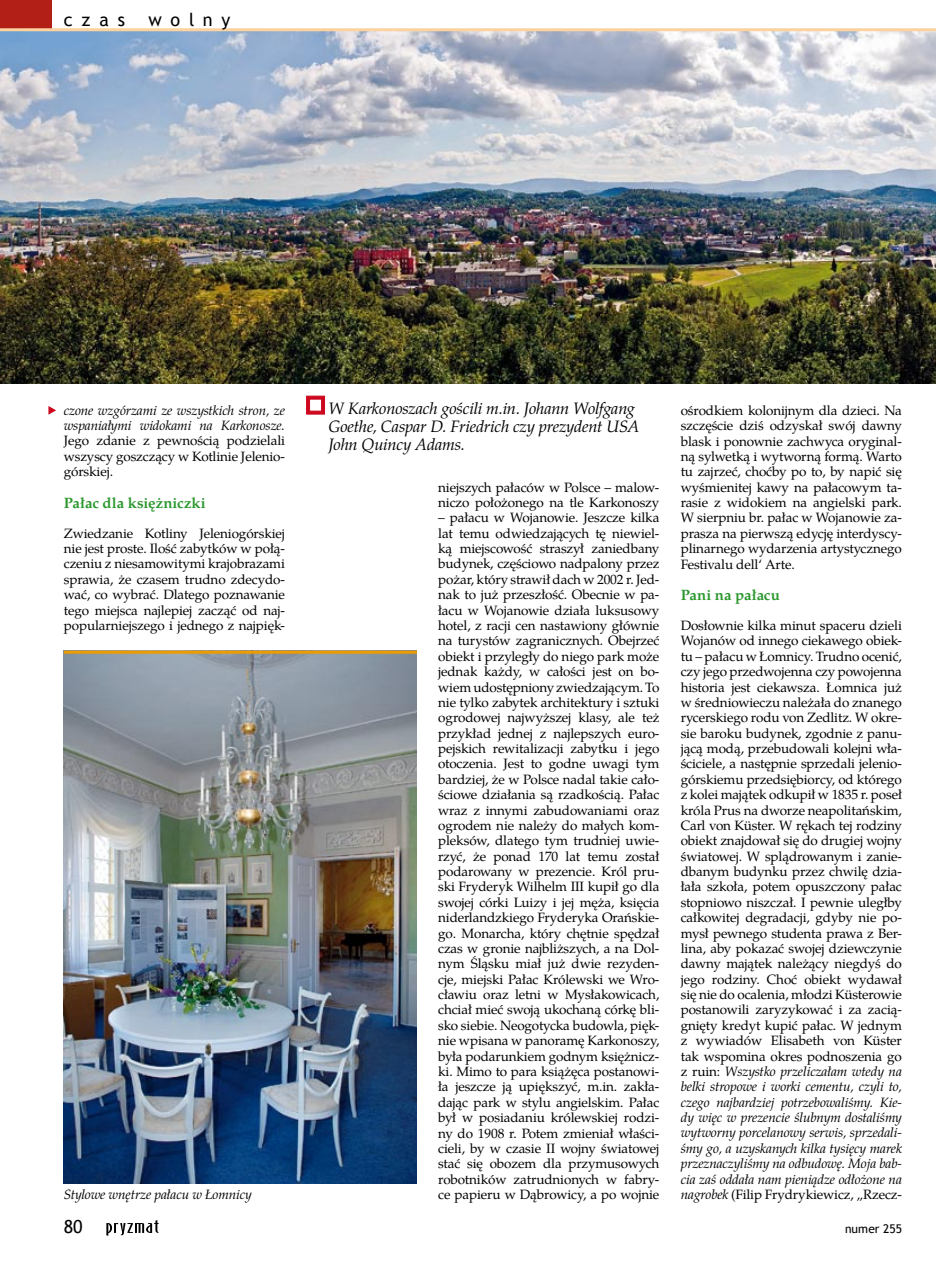
<style>
.page{position:relative;width:936px;height:1263px;background:#fff}
.page>*{position:absolute;margin:0;border:0;box-sizing:border-box;transform-origin:0 0}
.t1{font:18px "Trebuchet MS";letter-spacing:.485em;color:#000}
.t2{font:italic 16.5px/18px "Te X Gyre Pagella";letter-spacing:-.015em;color:#000}
.t3{font:700 15px "Te X Gyre Pagella";color:#2c982e}
.t4{font:13.5px/15.5px "Te X Gyre Pagella";letter-spacing:-.01em;color:#000;text-align:justify}
.t5{font:italic 13.5px/15.5px "Te X Gyre Pagella";letter-spacing:-.01em;color:#000}
.t6{font:12px "Trebuchet MS";letter-spacing:.005em;color:#000}
.s1{font-style:italic}
</style>
<div class="page">
<img style="left:0;top:31px;width:935px;height:353px">
<svg style="left:48px;top:406px;width:8px;height:9px"></svg>
<svg style="left:306px;top:396px;width:19px;height:19px"></svg>
<img style="left:64px;top:654px;width:353px;height:529px">
<hr style="left:64px;top:651px;width:353px;height:3px;background:#ec9c00">
<div style="left:0;top:0;width:51px;height:30px;background:#b11f17"></div>
<hr style="left:0;top:28px;width:935px;height:3px;background:#fcd29f">
<svg style="left:106px;top:1220px;width:53px;height:16px"></svg>
<h1 class="t1" style="left:64px;top:9px;width:63px">czas</h1>
<h1 class="t1" style="left:148px;top:9px;width:83px">wolny</h1>
<p class="t5" style="left:64px;top:401px;width:223px">czone wzgórzami ze wszystkich stron, ze wspaniałymi widokami na Karkonosze.</p>
<p class="t4" style="left:64px;top:432px;width:223px">Jego zdanie z pewnością podzielali wszyscy goszczący w Kotlinie Jelenio&shy;górskiej.</p>
<p class="t3" style="left:64px;top:492px;width:144px">Pałac dla księżniczki</p>
<p class="t4" style="left:64px;top:524px;width:223px">Zwiedzanie Kotliny Jeleniogórskiej nie jest proste. Ilość zabytków w połą&shy;czeniu z niesamowitymi krajobrazami sprawia, że czasem trudno zdecydo&shy;wać, co wybrać. Dlatego poznawanie tego miejsca najlepiej zacząć od naj&shy;popularniejszego i jednego z najpięk-</p>
<p class="t5" style="left:64px;top:1186px;width:190px">Stylowe wnętrze pałacu w Łomnicy</p>
<h1 class="t1" style="left:64px;top:1216px;width:20px">80</h1>
<p class="t2" style="left:328px;top:398px;width:312px">W Karkonoszach gościli m.in. Johann Wolfgang<br>Goethe, Caspar D. Friedrich czy prezydent USA<br>John Quincy Adams.</p>
<p class="t4" style="left:438px;top:478px;width:223px">niejszych pałaców w Polsce – malow&shy;niczo położonego na tle Karkonoszy</p>
<p class="t4" style="left:438px;top:509px;width:223px">– pałacu w Wojanowie. Jeszcze kilka lat temu odwiedzających tę niewiel&shy;ką miejscowość straszył zaniedbany budynek, częściowo nadpalony przez pożar, który strawił dach w 2002 r. Jed&shy;nak to już przeszłość. Obecnie w pa&shy;łacu w Wojanowie działa luksusowy hotel, z racji cen nastawiony głównie na turystów zagranicznych. Obejrzeć obiekt i przyległy do niego park może jednak każdy, w całości jest on bo&shy;wiem udostępniony zwiedzającym. To nie tylko zabytek architektury i sztuki ogrodowej najwyższej klasy, ale też przykład jednej z najlepszych euro&shy;pejskich rewitalizacji zabytku i jego otoczenia. Jest to godne uwagi tym bardziej, że w Polsce nadal takie cało&shy;ściowe działania są rzadkością. Pałac wraz z innymi zabudowaniami oraz ogrodem nie należy do małych kom&shy;pleksów, dlatego tym trudniej uwie&shy;rzyć, że ponad 170 lat temu został podarowany w prezencie. Król pru&shy;ski Fryderyk Wilhelm III kupił go dla swojej córki Luizy i jej męża, księcia niderlandzkiego Fryderyka Orańskie&shy;go. Monarcha, który chętnie spędzał czas w gronie najbliższych, a na Dol&shy;nym Śląsku miał już dwie rezyden&shy;cje, miejski Pałac Królewski we Wro&shy;cławiu oraz letni w Mysłakowicach, chciał mieć swoją ukochaną córkę bli&shy;sko siebie. Neogotycka budowla, pięk&shy;nie wpisana w panoramę Karkonoszy, była podarunkiem godnym księżnicz&shy;ki. Mimo to para książęca postanowi&shy;ła jeszcze ją upiększyć, m.in. zakła&shy;dając park w stylu angielskim. Pałac był w posiadaniu królewskiej rodzi&shy;ny do 1908 r. Potem zmieniał właści&shy;cieli, by w czasie II wojny światowej stać się obozem dla przymusowych robotników zatrudnionych w fabry&shy;ce papieru w Dąbrowicy, a po wojnie</p>
<p class="t4" style="left:680px;top:402px;width:223px">ośrodkiem kolonijnym dla dzieci. Na szczęście dziś odzyskał swój dawny blask i ponownie zachwyca oryginal&shy;ną sylwetką i wytworną formą. Warto tu zajrzeć, choćby po to, by napić się wyśmienitej kawy na pałacowym ta&shy;rasie z widokiem na angielski park.<br>W sierpniu br. pałac w Wojanowie za&shy;prasza na pierwszą edycję interdyscy&shy;plinarnego wydarzenia artystycznego Festivalu dell‘ Arte.</p>
<p class="t3" style="left:680px;top:584px;width:101px">Pani na pałacu</p>
<p class="t4" style="left:680px;top:617px;width:223px">Dosłownie kilka minut spaceru dzieli Wojanów od innego ciekawego obiek&shy;tu – pałacu w Łomnicy. Trudno ocenić, czy jego przedwojenna czy powojenna historia jest ciekawsza. Łomnica już w średniowieczu należała do znanego rycerskiego rodu von Zedlitz. W okre&shy;sie baroku budynek, zgodnie z panu&shy;jącą modą, przebudowali kolejni wła&shy;ściciele, a następnie sprzedali jelenio&shy;górskiemu przedsiębiorcy, od którego z kolei majątek odkupił w 1835 r. poseł króla Prus na dworze neapolitańskim, Carl von Küster. W rękach tej rodziny obiekt znajdował się do drugiej wojny światowej. W splądrowanym i zanie&shy;dbanym budynku przez chwilę dzia&shy;łała szkoła, potem opuszczony pałac stopniowo niszczał. I pewnie uległby całkowitej degradacji, gdyby nie po&shy;mysł pewnego studenta prawa z Ber&shy;lina, aby pokazać swojej dziewczynie dawny majątek należący niegdyś do jego rodziny. Choć obiekt wydawał się nie do ocalenia, młodzi Küsterowie postanowili zaryzykować i za zacią&shy;gnięty kredyt kupić pałac. W jednym z wywiadów Elisabeth von Küster tak wspomina okres podnoszenia go z ruin: <span class="s1">Wszystko przeliczałam wtedy na belki stropowe i worki cementu, czyli to, czego najbardziej potrzebowaliśmy. Kie&shy;dy więc w prezencie ślubnym dostaliśmy wytworny porcelanowy serwis, sprzedali&shy;śmy go, a uzyskanych kilka tysięcy marek przeznaczyliśmy na odbudowę. Moja bab&shy;cia zaś oddała nam pieniądze odłożone na nagrobek</span> (Filip Frydrykiewicz, „Rzecz-</p>
<p class="t6" style="left:845px;top:1221px;width:58px">numer 255</p>
</div>
